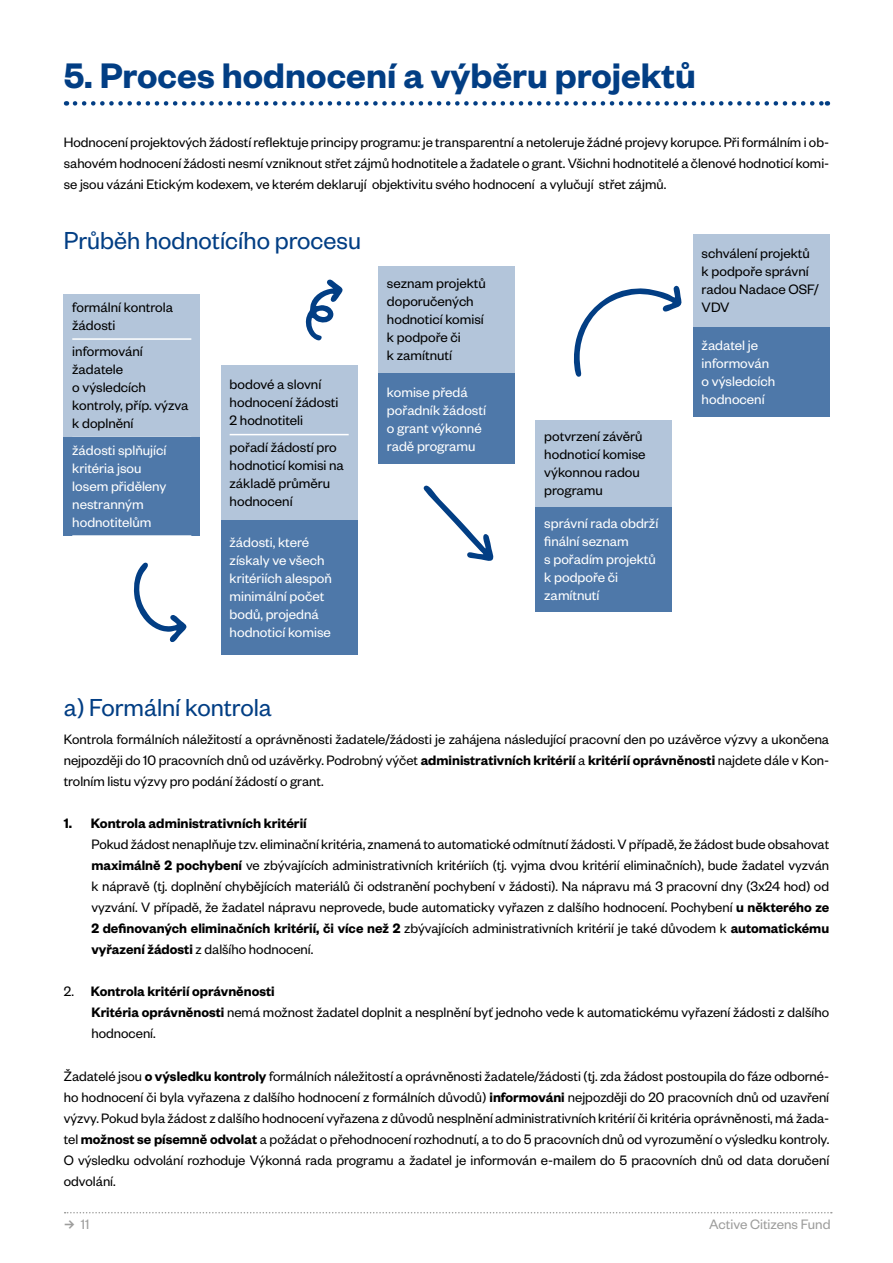
<style>
.page{position:relative;width:893px;height:1263px;background:#fff}
.page>*{position:absolute;margin:0;border:0;box-sizing:border-box;transform-origin:0 0}
.t1{font:600 39px "Founders Grotesk";color:#023e84}
.t2{font:27px "Founders Grotesk";color:#023e84}
.t3{font:15px/18px "Founders Grotesk";color:#000}
.t4{font:15px/18px "Founders Grotesk";color:#fff}
.t5{font:600 15px "Founders Grotesk";color:#000}
.t6{font:15px "Founders Grotesk";color:#9d9d9c}
.s1{font-weight:600}
.s2{font-family:"Brix Sans";font-weight:700}
</style>
<div class="page">
<svg style="left:65px;top:1212px;width:767px;height:1px"></svg>
<svg style="left:75px;top:101px;width:753px;height:5px"></svg>
<div style="left:64px;top:294px;width:136px;height:143px;background:#b3c5da"></div>
<hr style="left:72px;top:338px;width:119px;height:2px;background:#fff">
<div style="left:64px;top:437px;width:136px;height:98px;background:#4e78a9"></div>
<div style="left:536px;top:420px;width:136px;height:87px;background:#b3c5da"></div>
<div style="left:536px;top:507px;width:136px;height:104px;background:#4e78a9"></div>
<div style="left:693px;top:234px;width:136px;height:93px;background:#b3c5da"></div>
<div style="left:693px;top:327px;width:136px;height:90px;background:#4e78a9"></div>
<div style="left:221px;top:365px;width:136px;height:155px;background:#b3c5da"></div>
<hr style="left:230px;top:434px;width:119px;height:1px;background:#fff">
<div style="left:221px;top:520px;width:136px;height:135px;background:#4e78a9"></div>
<div style="left:378px;top:266px;width:136px;height:108px;background:#b3c5da"></div>
<div style="left:378px;top:374px;width:136px;height:90px;background:#4e78a9"></div>
<svg style="left:573px;top:285px;width:109px;height:92px"></svg>
<svg style="left:305px;top:279px;width:38px;height:62px"></svg>
<svg style="left:423px;top:485px;width:71px;height:76px"></svg>
<svg style="left:133px;top:562px;width:54px;height:81px"></svg>
<h1 class="t1" style="left:64px;top:51px;width:634px">5. Proces hodnocení a výběru projektů</h1>
<p class="t3" style="left:64px;top:131px;width:767px;line-height:21px;text-align:justify">Hodnocení projektových žádostí reflektuje principy programu: je transparentní a netoleruje žádné projevy korupce. Při formálním i ob&shy;sahovém hodnocení žádosti nesmí vzniknout střet zájmů hodnotitele a žadatele o grant. Všichni hodnotitelé a členové hodnoticí komi&shy;se jsou vázáni Etickým kodexem, ve kterém deklarují objektivitu svého hodnocení a vylučují střet zájmů.</p>
<h2 class="t2" style="left:64px;top:224px;width:299px">Průběh hodnotícího procesu</h2>
<p class="t3" style="left:702px;top:244px;width:119px">schválení projektů k podpoře správní radou Nadace OSF/<br>VDV</p>
<p class="t4" style="left:702px;top:335px;width:75px">žadatel je informován o výsledcích hodnocení</p>
<p class="t3" style="left:387px;top:274px;width:100px">seznam projektů doporučených hodnoticí komisí k podpoře či<br>k zamítnutí</p>
<p class="t4" style="left:387px;top:382px;width:101px">komise předá pořadník žádostí o grant výkonné radě programu</p>
<p class="t3" style="left:72px;top:297px;width:102px">formální kontrola žádosti</p>
<p class="t3" style="left:72px;top:342px;width:118px">informování žadatele<br>o výsledcích kontroly, příp. výzva k doplnění</p>
<p class="t4" style="left:72px;top:440px;width:96px">žádosti splňující kritéria jsou losem přiděleny nestranným hodnotitelům</p>
<p class="t3" style="left:230px;top:375px;width:110px">bodové a slovní hodnocení žádosti<br>2 hodnotiteli</p>
<p class="t3" style="left:230px;top:437px;width:116px">pořadí žádostí pro hodnoticí komisi na základě průměru hodnocení</p>
<p class="t4" style="left:230px;top:533px;width:104px">žádosti, které získaly ve všech kritériích alespoň minimální počet bodů, projedná hodnoticí komise</p>
<p class="t3" style="left:544px;top:427px;width:103px">potvrzení závěrů hodnoticí komise výkonnou radou programu</p>
<p class="t4" style="left:544px;top:513px;width:115px">správní rada obdrží finální seznam<br>s pořadím projektů k podpoře či zamítnutí</p>
<h2 class="t2" style="left:64px;top:691px;width:210px">a) Formální kontrola</h2>
<p class="t3" style="left:64px;top:728px;width:767px;line-height:21px;text-align:justify">Kontrola formálních náležitostí a oprávněnosti žadatele/žádosti je zahájena následující pracovní den po uzávěrce výzvy a ukončena nejpozději do 10 pracovních dnů od uzávěrky. Podrobný výčet <span class="s1">administrativních kritérií</span> a <span class="s1">kritérií oprávněnosti</span> najdete dále v Kon&shy;trolním listu výzvy pro podání žádostí o grant.</p>
<p class="t5" style="left:64px;top:814px;width:245px">1. Kontrola administrativních kritérií</p>
<p class="t3" style="left:91px;top:833px;width:739px;line-height:21px;text-align:justify">Pokud žádost nenaplňuje tzv. eliminační kritéria, znamená to automatické odmítnutí žádosti. Vpřípadě, že žádost bude obsahovat <span class="s1">maximálně 2 pochybení</span> ve zbývajících administrativních kritériích (tj. vyjma dvou kritérií eliminačních), bude žadatel vyzván k nápravě (tj. doplnění chybějících materiálů či odstranění pochybení v žádosti). Na nápravu má 3 pracovní dny (3x24 hod) od vyzvání. V případě, že žadatel nápravu neprovede, bude automaticky vyřazen z dalšího hodnocení. Pochybení <span class="s1">u některého ze 2 definovaných eliminačních kritérií, či více než 2</span> zbývajících administrativních kritérií je také důvodem k <span class="s1">automatickému vyřazení žádosti</span> z dalšího hodnocení.</p>
<p class="t3" style="left:91px;top:980px;width:739px;line-height:21px;text-indent:-28px">2. <span class="s1">Kontrola kritérií oprávněnosti<br>Kritéria oprávněnosti</span> nemá možnost žadatel doplnit a nesplnění byť jednoho vede k automatickému vyřazení žádosti z dalšího hodnocení.</p>
<p class="t3" style="left:64px;top:1064px;width:767px;line-height:21px;text-align:justify">Žadatelé jsou <span class="s1">o výsledku kontroly</span> formálních náležitostí a oprávněnosti žadatele/žádosti (tj. zda žádost postoupila do fáze odborné&shy;ho hodnocení či byla vyřazena z dalšího hodnocení z formálních důvodů) <span class="s1">informováni</span> nejpozději do 20 pracovních dnů od uzavření výzvy. Pokud byla žádost z dalšího hodnocení vyřazena z důvodů nesplnění administrativních kritérií či kritéria oprávněnosti, má žada&shy;tel <span class="s1">možnost se písemně odvolat</span> a požádat o přehodnocení rozhodnutí, a to do 5 pracovních dnů od vyrozumění o výsledku kontroly.<br>O výsledku odvolání rozhoduje Výkonná rada programu a žadatel je informován e-mailem do 5 pracovních dnů od data doručení odvolání.</p>
<p class="t6" style="left:64px;top:1214px;width:27px"><span class="s2">→</span> 11</p>
<p class="t6" style="left:709px;top:1214px;width:123px">Active Citizens Fund</p>
</div>
